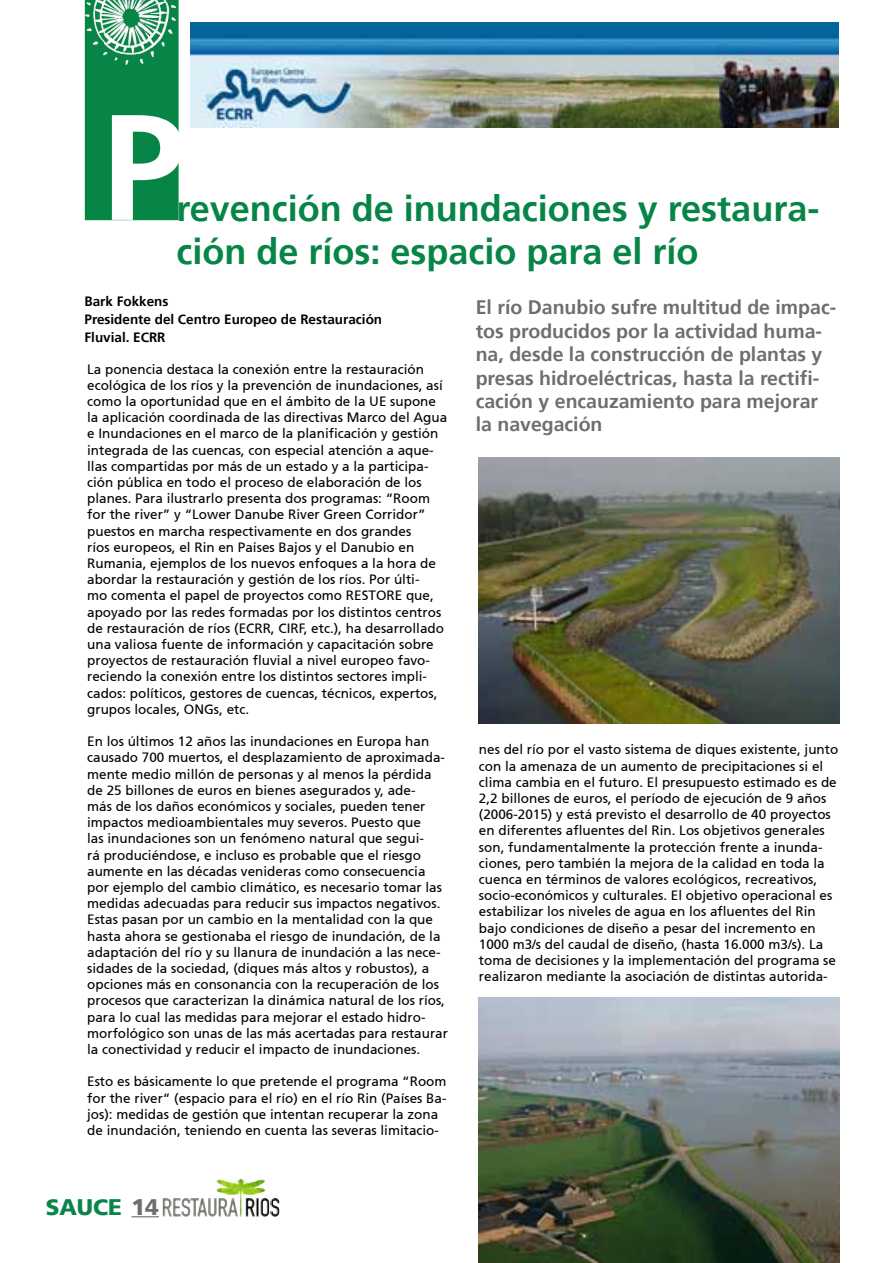
<style>
.page{position:relative;width:893px;height:1263px;background:#fff}
.page>*{position:absolute;margin:0;border:0;box-sizing:border-box;transform-origin:0 0}
.t1{font:700 150px "Frutiger 65";color:#fff}
.t2{font:700 36px/43.2px "Frutiger 65";color:#078547}
.t3{font:900 22.5px "Frutiger 75";color:#078547}
.t4{font:700 19.5px/23.4px "Frutiger 65";color:#6d6e71}
.t5{font:13.5px/16.2px "Frutiger 55 Roman";color:#000}
.t6{font:700 13.5px/18px "Frutiger 65";color:#000}
.s1{color:#6d6e71}
</style>
<div class="page">
<svg style="left:131px;top:1216px;width:28px;height:1px"></svg>
<img style="left:216px;top:1178px;width:29px;height:6px">
<svg style="left:85px;top:0;width:94px;height:220px;background:#1d8f57"></svg>
<img style="left:138px;top:0;width:26px;height:9px">
<img style="left:190px;top:22px;width:649px;height:106px">
<img style="left:479px;top:997px;width:361px;height:266px">
<img style="left:478px;top:457px;width:362px;height:266px">
<h1 class="t1" style="left:102px;top:80px;width:85px">P</h1>
<h2 class="t2" style="left:176px;top:187px;width:644px">revención de inundaciones y restaura&shy;ción de ríos: espacio para el río</h2>
<p class="t6" style="left:85px;top:292px;width:299px">Bark Fokkens<br>Presidente del Centro Europeo de Restauración<br>Fluvial. ECRR</p>
<p class="t5" style="left:87px;top:361px;width:362px">La ponencia destaca la conexión entre la restauración ecológica de los ríos y la prevención de inundaciones, así como la oportunidad que en el ámbito de la UE supone la aplicación coordinada de las directivas Marco del Agua e Inundaciones en el marco de la planificación y gestión integrada de las cuencas, con especial atención a aque&shy;llas compartidas por más de un estado y a la participa&shy;ción pública en todo el proceso de elaboración de los planes. Para ilustrarlo presenta dos programas: “Room for the river” y “Lower Danube River Green Corridor” puestos en marcha respectivamente en dos grandes<br>ríos europeos, el Rin en Países Bajos y el Danubio en Rumania, ejemplos de los nuevos enfoques a la hora de abordar la restauración y gestión de los ríos. Por últi-<br>mo comenta el papel de proyectos como RESTORE que, apoyado por las redes formadas por los distintos centros de restauración de ríos (ECRR, CIRF, etc.), ha desarrollado una valiosa fuente de información y capacitación sobre proyectos de restauración fluvial a nivel europeo favo&shy;reciendo la conexión entre los distintos sectores impli&shy;cados: políticos, gestores de cuencas, técnicos, expertos, grupos locales, ONGs, etc.</p>
<p class="t5" style="left:87px;top:733px;width:362px">En los últimos 12 años las inundaciones en Europa han causado 700 muertos, el desplazamiento de aproximada&shy;mente medio millón de personas y al menos la pérdida de 25 billones de euros en bienes asegurados y, ade-<br>más de los daños económicos y sociales, pueden tener impactos medioambientales muy severos. Puesto que<br>las inundaciones son un fenómeno natural que segui-<br>rá produciéndose, e incluso es probable que el riesgo aumente en las décadas venideras como consecuencia por ejemplo del cambio climático, es necesario tomar las medidas adecuadas para reducir sus impactos negativos.<br>Estas pasan por un cambio en la mentalidad con la que hasta ahora se gestionaba el riesgo de inundación, de la adaptación del río y su llanura de inundación a las nece&shy;sidades de la sociedad, (diques más altos y robustos), a opciones más en consonancia con la recuperación de los procesos que caracterizan la dinámica natural de los ríos, para lo cual las medidas para mejorar el estado hidro&shy;morfológico son unas de las más acertadas para restaurar la conectividad y reducir el impacto de inundaciones.</p>
<p class="t5" style="left:87px;top:1074px;width:361px">Esto es básicamente lo que pretende el programa “Room for the river“ (espacio para el río) en el río Rin (Países Ba&shy;jos): medidas de gestión que intentan recuperar la zona de inundación, teniendo en cuenta las severas limitacio-</p>
<h3 class="t4" style="left:476px;top:296px;width:362px">El río Danubio sufre multitud de impac&shy;tos producidos por la actividad huma&shy;na, desde la construcción de plantas y presas hidroeléctricas, hasta la rectifi&shy;cación y encauzamiento para mejorar la navegación</h3>
<p class="t5" style="left:479px;top:741px;width:361px">nes del río por el vasto sistema de diques existente, junto con la amenaza de un aumento de precipitaciones si el clima cambia en el futuro. El presupuesto estimado es de 2,2 billones de euros, el período de ejecución de 9 años (2006-2015) y está previsto el desarrollo de 40 proyectos en diferentes afluentes del Rin. Los objetivos generales son, fundamentalmente la protección frente a inunda&shy;ciones, pero también la mejora de la calidad en toda la cuenca en términos de valores ecológicos, recreativos, socio-económicos y culturales. El objetivo operacional es estabilizar los niveles de agua en los afluentes del Rin bajo condiciones de diseño a pesar del incremento en 1000 m3/s del caudal de diseño, (hasta 16.000 m3/s). La toma de decisiones y la implementación del programa se realizaron mediante la asociación de distintas autorida-</p>
<h3 class="t3" style="left:46px;top:1194px;width:115px">SAUCE <span class="s1">14</span></h3>
</div>
